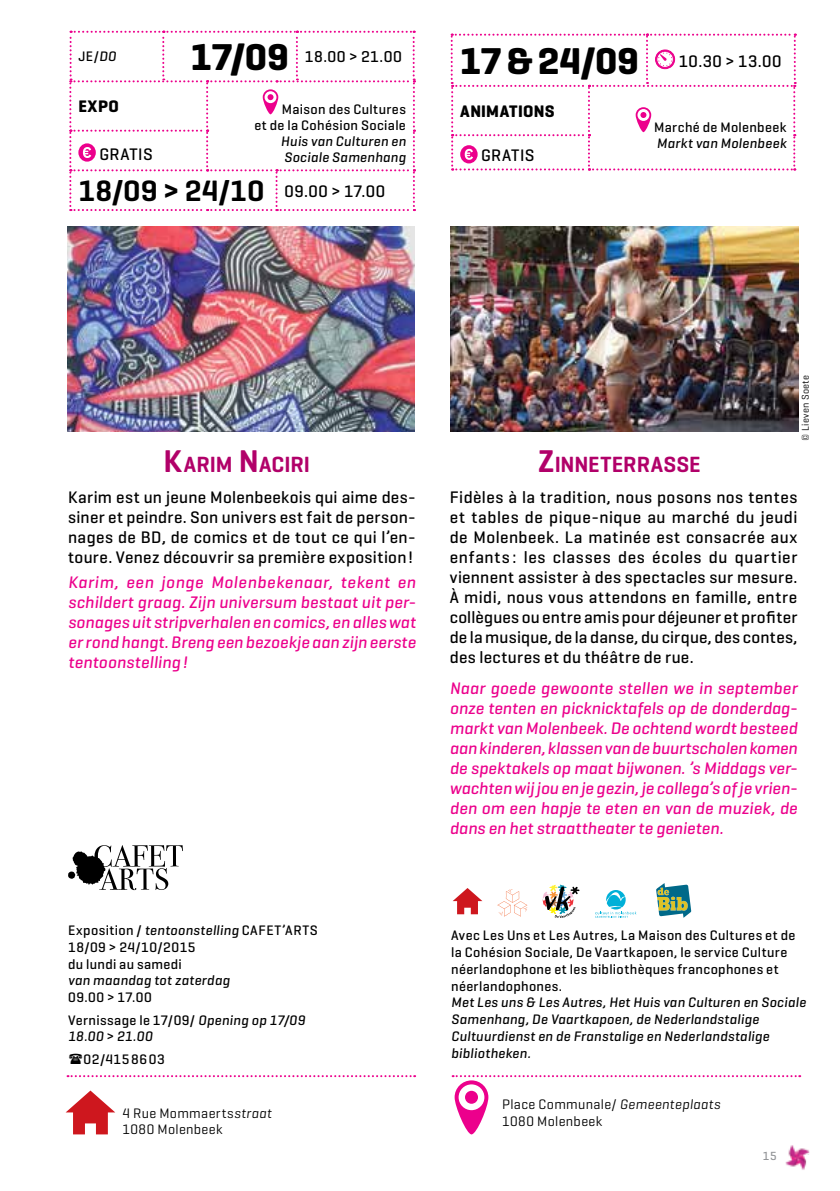
<style>
.page{position:relative;width:840px;height:1191px;background:#fff}
.page>*{position:absolute;margin:0;border:0;box-sizing:border-box;transform-origin:0 0}
.t1{font:700 38px "Geogrotesque";letter-spacing:-.005em;color:#000}
.t2{font:600 30px "Geogrotesque";letter-spacing:.005em;color:#000}
.t3{font:600 22.4px "Geogrotesque";color:#b10069}
.t4{font:500 17px/20px "Geogrotesque";letter-spacing:.02em;color:#000;text-align:justify}
.t5{font:italic 500 17px/20px "Geogrotesque";letter-spacing:.01em;color:#ec008c;text-align:justify}
.t6{font:700 17px "Geogrotesque";letter-spacing:.02em;color:#000}
.t7{font:500 16px "Geogrotesque";letter-spacing:.035em;color:#000}
.t8{font:500 14px/16.8px "Geogrotesque";letter-spacing:.025em;color:#000}
.t9{font:italic 500 14px/16.8px "Geogrotesque";letter-spacing:.02em;color:#000}
.t10{font:14px/16.8px "Geogrotesque";letter-spacing:.025em;color:#000}
.t11{font:500 12px "Geogrotesque";color:#939598}
.t12{font:10px "Geogrotesque";letter-spacing:.045em;color:#000}
.s1{font-style:italic}
.s2{font-size:32px}
.s3{font-weight:300}
</style>
<div class="page">
<img style="left:785px;top:1145px;width:24px;height:25px">
<svg style="left:67px;top:1075px;width:348px;height:2px"></svg>
<img style="left:67px;top:227px;width:347px;height:204px">
<svg style="left:66px;top:1090px;width:49px;height:44px"></svg>
<svg style="left:68px;top:845px;width:115px;height:45px"></svg>
<svg style="left:69px;top:31px;width:345px;height:180px"></svg>
<svg style="left:452px;top:1075px;width:347px;height:2px"></svg>
<img style="left:450px;top:227px;width:347px;height:204px">
<svg style="left:453px;top:888px;width:29px;height:26px"></svg>
<svg style="left:497px;top:889px;width:30px;height:27px"></svg>
<svg style="left:450px;top:34px;width:345px;height:136px"></svg>
<svg style="left:454px;top:1080px;width:34px;height:54px"></svg>
<div style="left:458px;top:1084px;width:26px;height:26px;background:#fff;border-radius:50%"></div>
<svg style="left:464px;top:1090px;width:13px;height:13px"></svg>
<svg style="left:542px;top:884px;width:37px;height:33px"></svg>
<svg style="left:595px;top:890px;width:41px;height:27px"></svg>
<svg style="left:656px;top:883px;width:35px;height:34px"></svg>
<p class="t8" style="left:79px;top:48px;width:39px">JE/<span class="s1">DO</span></p>
<h1 class="t1" style="left:190px;top:34px;width:100px">17/09</h1>
<p class="t7" style="left:305px;top:47px;width:98px">18.00 &gt; 21.00</p>
<p class="t6" style="left:78px;top:96px;width:42px">EXPO</p>
<p class="t8" style="left:254px;top:101px;width:153px;line-height:16px;text-align:right">Maison des Cultures<br>et de la Cohésion Sociale</p>
<p class="t9" style="left:281px;top:133px;width:126px">Huis van Culturen en</p>
<p class="t4" style="left:99px;top:143px;width:55px">GRATIS</p>
<p class="t9" style="left:284px;top:149px;width:123px">Sociale Samenhang</p>
<h2 class="t2" style="left:78px;top:172px;width:308px">18/09 &gt; 24/10 <sup>09.00</sup> <sup>&gt;</sup> <sup>17.00</sup></h2>
<h1 class="t1" style="left:459px;top:37px;width:181px">17&amp;24/09</h1>
<p class="t4" style="left:678px;top:51px;width:104px">10.30 &gt; 13.00</p>
<p class="t6" style="left:460px;top:100px;width:96px">ANIMATIONS</p>
<p class="t8" style="left:653px;top:119px;width:133px">Marché de Molenbeek</p>
<p class="t9" style="left:656px;top:135px;width:131px">Markt van Molenbeek</p>
<p class="t4" style="left:481px;top:145px;width:55px">GRATIS</p>
<h3 class="t3" style="left:163px;top:450px;width:148px"><span class="s2">K</span>ARIM <span class="s2">N</span>ACIRI</h3>
<p class="t4" style="left:68px;top:486px;width:349px">Karim est un jeune Molenbeekois qui aime des&shy;siner et peindre. Son univers est fait de person&shy;nages de BD, de comics et de tout ce qui l’en&shy;toure. Venez découvrir sa première exposition!</p>
<p class="t5" style="left:68px;top:572px;width:349px">Karim, een jonge Molenbekenaar, tekent en schildert graag. Zijn universum bestaat uit per&shy;sonages uit stripverhalen en comics, en alles wat er rond hangt. Breng een bezoekje aan zijn eerste tentoonstelling!</p>
<h3 class="t3" style="left:538px;top:450px;width:164px"><span class="s2">Z</span>INNETERRASSE</h3>
<p class="t12" style="left:798px;top:441px;width:67px;rotate:-90deg"><span class="s3">©</span> Lieven Soete</p>
<p class="t4" style="left:449px;top:486px;width:349px">Fidèles à la tradition, nous posons nos tentes et tables de pique-nique au marché du jeudi de Molenbeek. La matinée est consacrée aux enfants : les classes des écoles du quartier viennent assister à des spectacles sur mesure.<br>À midi, nous vous attendons en famille, entre collègues ou entre amis pour déjeuner et profiter de la musique, de la danse, du cirque, des contes, des lectures et du théâtre de rue.</p>
<p class="t5" style="left:449px;top:678px;width:349px">Naar goede gewoonte stellen we in september onze tenten en picknicktafels op de donderdag&shy;markt van Molenbeek. De ochtend wordt besteed aan kinderen, klassen van de buurtscholen komen de spektakels op maat bijwonen. ’s Middags ver&shy;wachten wij jou en je gezin, je collega’s of je vrien&shy;den om een hapje te eten en van de muziek, de dans en het straattheater te genieten.</p>
<p class="t8" style="left:68px;top:921px;width:251px">Exposition / <span class="s1">tentoonstelling</span> CAFET’ARTS<br>18/09 &gt; 24/10/2015<br>du lundi au samedi</p>
<p class="t9" style="left:68px;top:972px;width:163px">van maandag tot zaterdag</p>
<p class="t8" style="left:68px;top:986px;width:238px;line-height:22.4px">09.00 &gt; 17.00<br>Vernissage le 17/09/ <span class="s1">Opening op 17/09</span></p>
<p class="t9" style="left:68px;top:1028px;width:86px">18.00 &gt; 21.00</p>
<p class="t8" style="left:84px;top:1050px;width:83px">02/4158603</p>
<p class="t10" style="left:122px;top:1104px;width:151px">4 Rue Mommaerts<span class="s1">straat<br></span>1080 Molenbeek</p>
<p class="t8" style="left:451px;top:926px;width:345px">Avec Les Uns et Les Autres, La Maison des Cultures et de la Cohésion Sociale, De Vaartkapoen, le service Culture néerlandophone et les bibliothèques francophones et néerlandophones.</p>
<p class="t9" style="left:451px;top:994px;width:356px">Met Les uns &amp; Les Autres, Het Huis van Culturen en Sociale Samenhang, De Vaartkapoen, de Nederlandstalige Cultuurdienst en de Franstalige en Nederlandstalige bibliotheken.</p>
<p class="t10" style="left:501px;top:1095px;width:220px">Place Communale/ <span class="s1">Gemeenteplaats<br></span>1080 Molenbeek</p>
<p class="t11" style="left:762px;top:1148px;width:15px">15</p>
</div>
